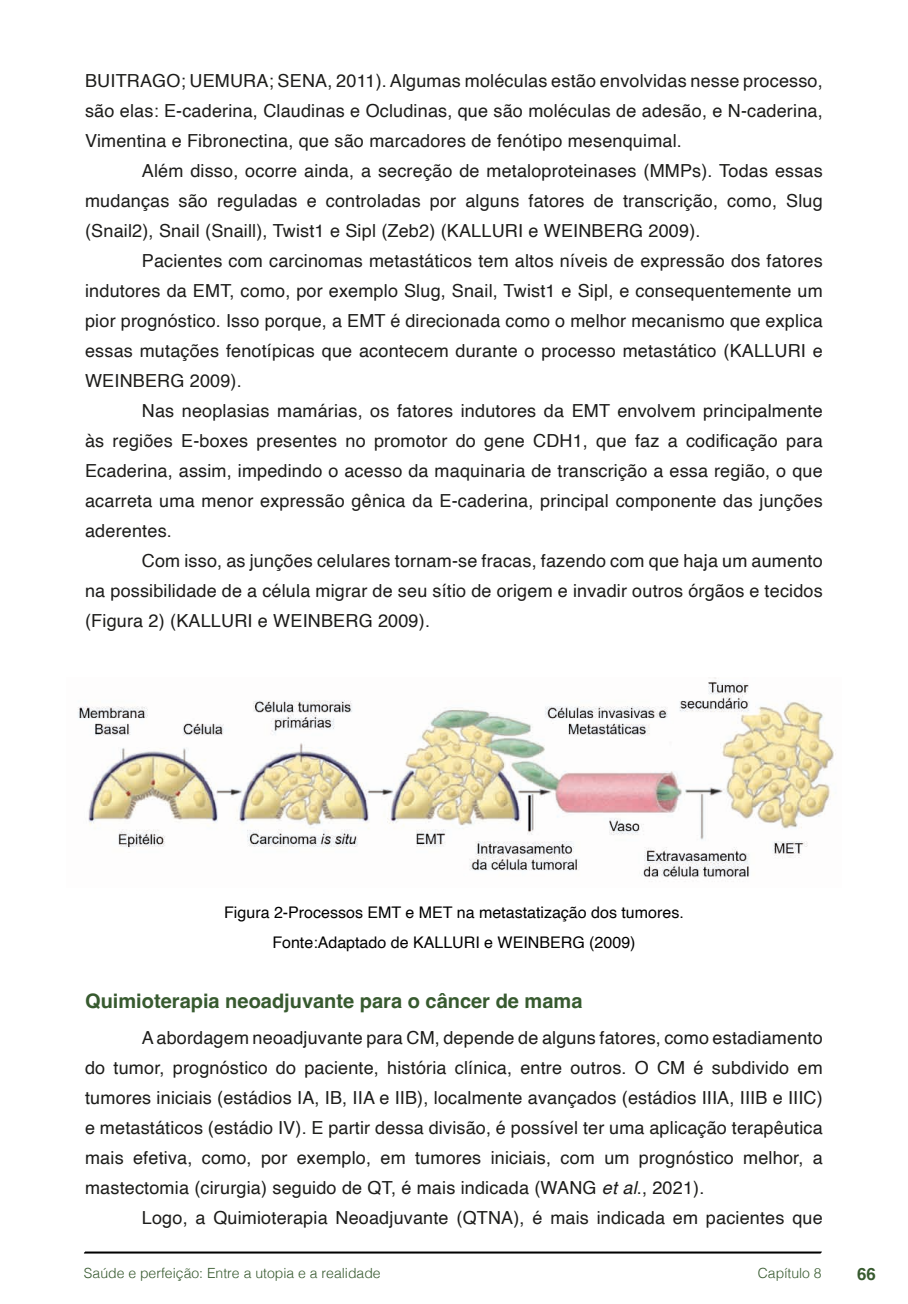
<style>
.page{position:relative;width:908px;height:1304px;background:#fff}
.page>*{position:absolute;margin:0;border:0;box-sizing:border-box;transform-origin:0 0}
.t1{font:700 20px "Helvetica";color:#375a2f}
.t2{font:18px/30px "Helvetica";letter-spacing:.01em;color:#1d1d1b;text-align:justify}
.t3{font:700 16.8px "Helvetica";color:#375a2f}
.t4{font:16px/30.6px "Helvetica";color:#000;text-align:center}
.t5{font:300 14px "Helvetica";color:#375a2f}
.s1{font-style:italic}
</style>
<div class="page">
<svg style="left:84px;top:1251px;width:737px;height:3px;background:#515151"></svg>
<img style="left:78px;top:677px;width:756px;height:203px">
<p class="t2" style="left:85px;top:66px;width:738px">BUITRAGO; UEMURA; SENA, 2011). Algumas moléculas estão envolvidas nesse processo, são elas: E-caderina, Claudinas e Ocludinas, que são moléculas de adesão, e N-caderina, Vimentina e Fibronectina, que são marcadores de fenótipo mesenquimal.</p>
<p class="t2" style="left:85px;top:156px;width:738px;text-indent:57px">Além disso, ocorre ainda, a secreção de metaloproteinases (MMPs). Todas essas mudanças são reguladas e controladas por alguns fatores de transcrição, como, Slug (Snail2), Snail (Snaill), Twist1 e Sipl (Zeb2) (KALLURI e WEINBERG 2009).</p>
<p class="t2" style="left:85px;top:246px;width:738px;text-indent:57px">Pacientes com carcinomas metastáticos tem altos níveis de expressão dos fatores indutores da EMT, como, por exemplo Slug, Snail, Twist1 e Sipl, e consequentemente um pior prognóstico. Isso porque, a EMT é direcionada como o melhor mecanismo que explica essas mutações fenotípicas que acontecem durante o processo metastático (KALLURI e WEINBERG 2009).</p>
<p class="t2" style="left:85px;top:396px;width:738px;text-indent:57px">Nas neoplasias mamárias, os fatores indutores da EMT envolvem principalmente às regiões E-boxes presentes no promotor do gene CDH1, que faz a codificação para Ecaderina, assim, impedindo o acesso da maquinaria de transcrição a essa região, o que acarreta uma menor expressão gênica da E-caderina, principal componente das junções aderentes.</p>
<p class="t2" style="left:85px;top:547px;width:738px;text-indent:57px">Com isso, as junções celulares tornam-se fracas, fazendo com que haja um aumento na possibilidade de a célula migrar de seu sítio de origem e invadir outros órgãos e tecidos (Figura 2) (KALLURI e WEINBERG 2009).</p>
<p class="t4" style="left:224px;top:897px;width:461px">Figura 2-Processos EMT e MET na metastatização dos tumores.<br>Fonte:Adaptado de KALLURI e WEINBERG (2009)</p>
<p class="t1" style="left:85px;top:989px;width:498px">Quimioterapia neoadjuvante para o câncer de mama</p>
<p class="t2" style="left:85px;top:1023px;width:738px;text-indent:57px">A abordagem neoadjuvante para CM, depende de alguns fatores, como estadiamento do tumor, prognóstico do paciente, história clínica, entre outros. O CM é subdivido em tumores iniciais (estádios IA, IB, IIA e IIB), localmente avançados (estádios IIIA, IIIB e IIIC) e metastáticos (estádio IV). E partir dessa divisão, é possível ter uma aplicação terapêutica mais efetiva, como, por exemplo, em tumores iniciais, com um prognóstico melhor, a mastectomia (cirurgia) seguido de QT, é mais indicada (WANG <span class="s1">et al</span>., 2021).</p>
<p class="t2" style="left:142px;top:1203px;width:682px">Logo, a Quimioterapia Neoadjuvante (QTNA), é mais indicada em pacientes que</p>
<p class="t5" style="left:84px;top:1261px;width:298px">Saúde e perfeição: Entre a utopia e a realidade</p>
<p class="t5" style="left:757px;top:1261px;width:65px">Capítulo 8</p>
<p class="t3" style="left:856px;top:1264px;width:20px">66</p>
</div>
